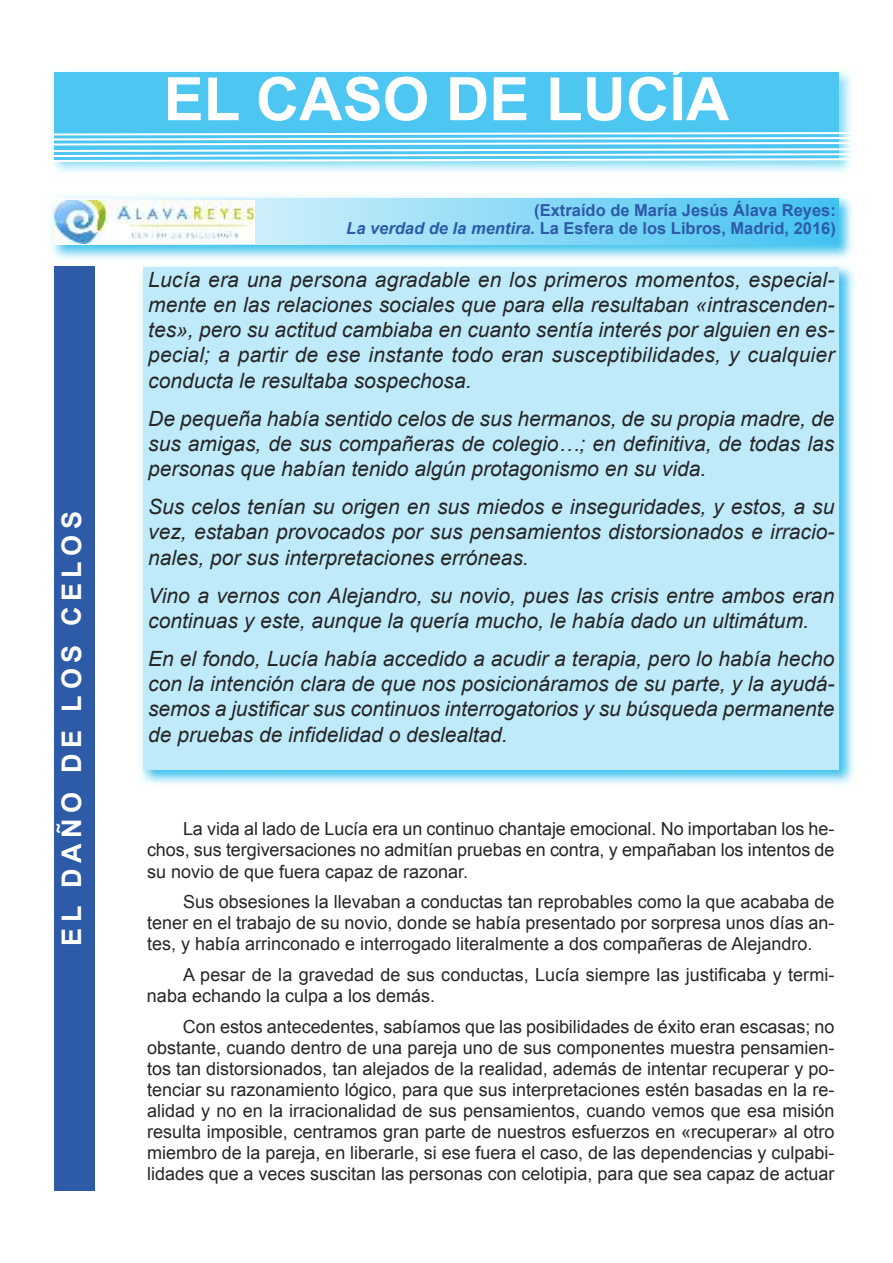
<style>
.page{position:relative;width:893px;height:1263px;background:#fff}
.page>*{position:absolute;margin:0;border:0;box-sizing:border-box;transform-origin:0 0}
.t1{font:700 60px "Arial";color:#fff}
.t2{font:700 27px "Arial";letter-spacing:.205em;color:#fff}
.t3{font:italic 21px/25.2px "Arial";color:#272627;text-align:justify}
.t4{font:18px/21px "Arial";color:#272627;text-align:justify}
.t5{font:700 16.5px/18px "Arial";color:#2d5ba7;text-align:right}
.s1{font-style:italic}
</style>
<div class="page">
<img style="left:140px;top:265px;width:715px;height:521px">
<div style="left:144px;top:267px;width:695px;height:502px;background:#bfeafa"></div>
<img style="left:51px;top:195px;width:802px;height:65px">
<div style="left:54px;top:198px;width:785px;height:47px;background:linear-gradient(to right,#fffef2,#41c3f7)"></div>
<img style="left:52px;top:65px;width:799px;height:109px">
<div style="left:54px;top:72px;width:785px;height:88px;background:#4dc6f2"></div>
<div style="left:54px;top:266px;width:40px;height:925px;background:#2d5ba7"></div>
<svg style="left:52px;top:131px;width:799px;height:32px"></svg>
<img style="left:54px;top:201px;width:200px;height:43px">
<h2 class="t2" style="left:57px;top:946px;width:436px;rotate:-90deg">EL DAÑO DE LOS CELOS</h2>
<h1 class="t1" style="left:164px;top:66px;width:567px">EL CASO DE LUCÍA</h1>
<p class="t5" style="left:346px;top:201px;width:491px">(Extraído de María Jesús Álava Reyes:<br><span class="s1">La verdad de la mentira.</span> La Esfera de los Libros, Madrid, 2016)</p>
<p class="t3" style="left:148px;top:267px;width:688px">Lucía era una persona agradable en los primeros momentos, especial&shy;mente en las relaciones sociales que para ella resultaban «intrascenden&shy;tes», pero su actitud cambiaba en cuanto sentía interés por alguien en es&shy;pecial; a partir de ese instante todo eran susceptibilidades, y cualquier conducta le resultaba sospechosa.</p>
<p class="t3" style="left:148px;top:406px;width:688px">De pequeña había sentido celos de sus hermanos, de su propia madre, de sus amigas, de sus compañeras de colegio…; en definitiva, de todas las personas que habían tenido algún protagonismo en su vida.</p>
<p class="t3" style="left:148px;top:494px;width:688px">Sus celos tenían su origen en sus miedos e inseguridades, y estos, a su vez, estaban provocados por sus pensamientos distorsionados e irracio&shy;nales, por sus interpretaciones erróneas.</p>
<p class="t3" style="left:148px;top:583px;width:688px">Vino a vernos con Alejandro, su novio, pues las crisis entre ambos eran continuas y este, aunque la quería mucho, le había dado un ultimátum.</p>
<p class="t3" style="left:148px;top:646px;width:688px">En el fondo, Lucía había accedido a acudir a terapia, pero lo había hecho con la intención clara de que nos posicionáramos de su parte, y la ayudá&shy;semos a justificar sus continuos interrogatorios y su búsqueda permanente de pruebas de infidelidad o deslealtad.</p>
<p class="t4" style="left:147px;top:819px;width:689px;text-indent:36px">La vida al lado de Lucía era un continuo chantaje emocional. No importaban los he&shy;chos, sus tergiversaciones no admitían pruebas en contra, y empañaban los intentos de su novio de que fuera capaz de razonar.</p>
<p class="t4" style="left:147px;top:891px;width:689px;text-indent:36px">Sus obsesiones la llevaban a conductas tan reprobables como la que acababa de tener en el trabajo de su novio, donde se había presentado por sorpresa unos días an&shy;tes, y había arrinconado e interrogado literalmente a dos compañeras de Alejandro.</p>
<p class="t4" style="left:147px;top:964px;width:689px;text-indent:36px">A pesar de la gravedad de sus conductas, Lucía siempre las justificaba y termi&shy;naba echando la culpa a los demás.</p>
<p class="t4" style="left:147px;top:1016px;width:689px;text-indent:36px">Con estos antecedentes, sabíamos que las posibilidades de éxito eran escasas; no obstante, cuando dentro de una pareja uno de sus componentes muestra pensamien&shy;tos tan distorsionados, tan alejados de la realidad, además de intentar recuperar y po&shy;tenciar su razonamiento lógico, para que sus interpretaciones estén basadas en la re&shy;alidad y no en la irracionalidad de sus pensamientos, cuando vemos que esa misión resulta imposible, centramos gran parte de nuestros esfuerzos en «recuperar» al otro miembro de la pareja, en liberarle, si ese fuera el caso, de las dependencias y culpabi&shy;lidades que a veces suscitan las personas con celotipia, para que sea capaz de actuar</p>
</div>
